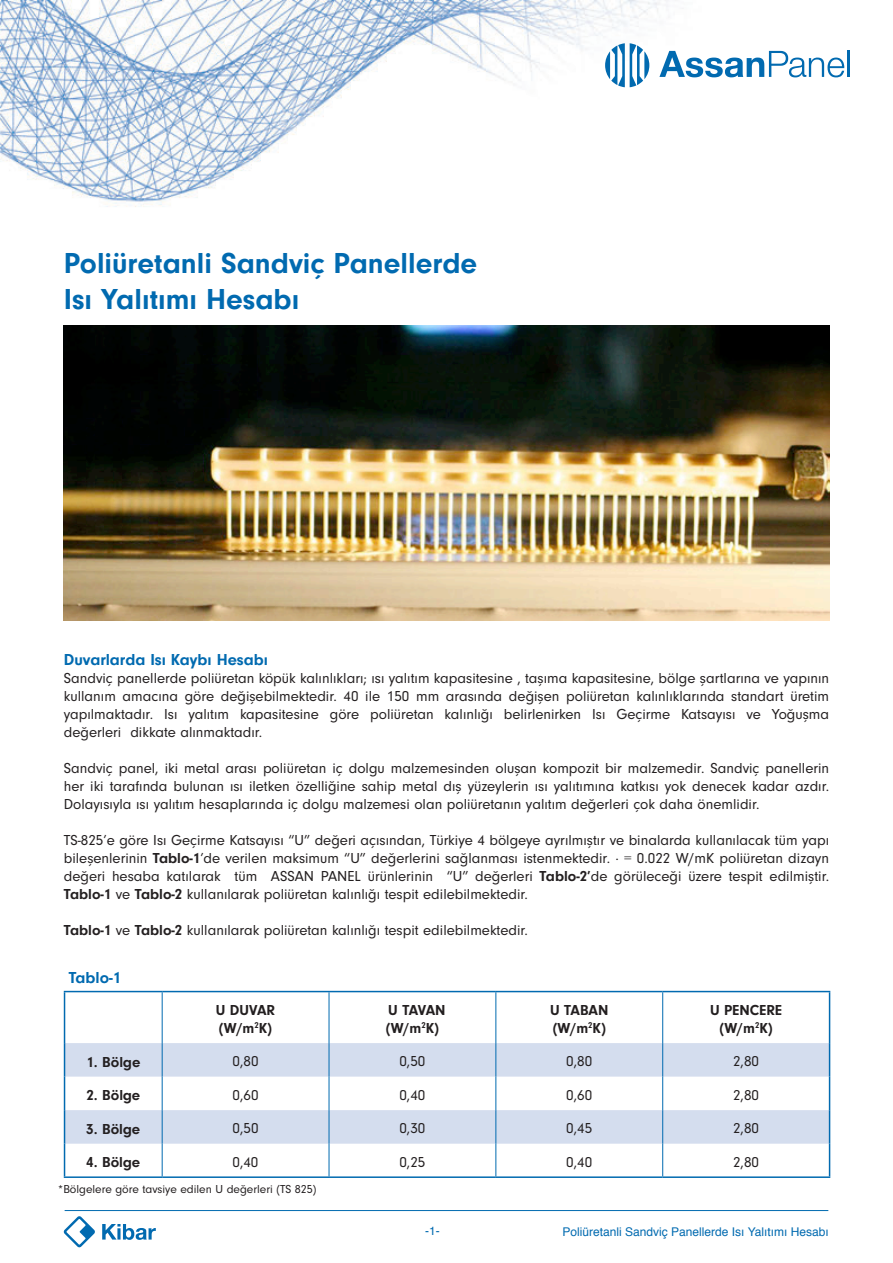
<style>
.page{position:relative;width:893px;height:1263px;background:#fff}
.page>*{position:absolute;margin:0;border:0;box-sizing:border-box;transform-origin:0 0}
.t1{font:700 30px "Neuzeit Gro";color:#016ab0}
.t2{font:700 16.5px "Neuzeit Gro";color:#016ab0}
.t3{font:15px/18px "Neuzeit Gro";color:#231f20}
.t4{font:700 15px "Neuzeit Gro";color:#231f20}
.t5{font:12px "Helvetica";color:#016ab0}
.t6{font:12px "Neuzeit Gro";color:#231f20}
.s1{font-weight:700}
</style>
<div class="page">
<img style="left:0;top:0;width:850px;height:1248px">
<svg style="left:605px;top:43px;width:44px;height:44px"></svg>
<svg style="left:659px;top:51px;width:185px;height:26px"></svg>
<hr style="left:847px;top:51px;width:3px;height:26px;background:#016ab0">
<svg style="left:102px;top:1224px;width:54px;height:16px"></svg>
<svg style="left:64px;top:1216px;width:31px;height:31px"></svg>
<hr style="left:65px;top:1210px;width:763px;height:1px;background:#016ab0">
<img style="left:64px;top:325px;width:765px;height:296px">
<svg style="left:65px;top:1043px;width:764px;height:101px;fill:#d4ddee"></svg>
<hr style="left:64px;top:991px;width:98px;height:1px;background:#016ab0">
<hr style="left:64px;top:992px;width:1px;height:51px;background:#016ab0">
<hr style="left:162px;top:991px;width:167px;height:1px;background:#016ab0">
<hr style="left:329px;top:991px;width:167px;height:1px;background:#016ab0">
<hr style="left:496px;top:991px;width:167px;height:1px;background:#016ab0">
<hr style="left:663px;top:991px;width:167px;height:1px;background:#016ab0">
<hr style="left:829px;top:992px;width:1px;height:51px;background:#016ab0">
<hr style="left:64px;top:1043px;width:1px;height:33px;background:#016ab0">
<hr style="left:829px;top:1043px;width:1px;height:33px;background:#016ab0">
<hr style="left:64px;top:1076px;width:1px;height:34px;background:#016ab0">
<hr style="left:829px;top:1076px;width:1px;height:34px;background:#016ab0">
<hr style="left:64px;top:1110px;width:1px;height:34px;background:#016ab0">
<hr style="left:829px;top:1110px;width:1px;height:34px;background:#016ab0">
<hr style="left:64px;top:1144px;width:1px;height:32px;background:#016ab0">
<hr style="left:829px;top:1144px;width:1px;height:32px;background:#016ab0">
<hr style="left:64px;top:1176px;width:98px;height:2px;background:#016ab0">
<hr style="left:162px;top:1176px;width:167px;height:2px;background:#016ab0">
<hr style="left:329px;top:1176px;width:167px;height:2px;background:#016ab0">
<hr style="left:496px;top:1176px;width:167px;height:2px;background:#016ab0">
<hr style="left:663px;top:1176px;width:167px;height:2px;background:#016ab0">
<hr style="left:162px;top:992px;width:1px;height:51px;background:#016ab0">
<hr style="left:329px;top:992px;width:1px;height:51px;background:#016ab0">
<hr style="left:495px;top:992px;width:1px;height:51px;background:#016ab0">
<hr style="left:662px;top:992px;width:1px;height:51px;background:#016ab0">
<hr style="left:162px;top:1043px;width:1px;height:33px;background:#016ab0">
<hr style="left:329px;top:1043px;width:1px;height:33px;background:#016ab0">
<hr style="left:495px;top:1043px;width:1px;height:33px;background:#016ab0">
<hr style="left:662px;top:1043px;width:1px;height:33px;background:#016ab0">
<hr style="left:162px;top:1076px;width:1px;height:34px;background:#016ab0">
<hr style="left:329px;top:1076px;width:1px;height:34px;background:#016ab0">
<hr style="left:495px;top:1076px;width:1px;height:34px;background:#016ab0">
<hr style="left:662px;top:1076px;width:1px;height:34px;background:#016ab0">
<hr style="left:162px;top:1110px;width:1px;height:34px;background:#016ab0">
<hr style="left:329px;top:1110px;width:1px;height:34px;background:#016ab0">
<hr style="left:495px;top:1110px;width:1px;height:34px;background:#016ab0">
<hr style="left:662px;top:1110px;width:1px;height:34px;background:#016ab0">
<hr style="left:162px;top:1144px;width:1px;height:32px;background:#016ab0">
<hr style="left:329px;top:1144px;width:1px;height:32px;background:#016ab0">
<hr style="left:495px;top:1144px;width:1px;height:32px;background:#016ab0">
<hr style="left:662px;top:1144px;width:1px;height:32px;background:#016ab0">
<p class="t1" style="left:64px;top:247px;width:415px">Poliüretanli Sandviç Panellerde</p>
<p class="t1" style="left:64px;top:283px;width:237px">Isı Yalıtımı Hesabı</p>
<p class="t2" style="left:64px;top:651px;width:206px">Duvarlarda Isı Kaybı Hesabı</p>
<p class="t3" style="left:64px;top:670px;width:767px">Sandviç panellerde poliüretan köpük kalınlıkları; ısı yalıtım kapasitesine , taşıma kapasitesine, bölge şartlarına ve yapının kullanım amacına göre değişebilmektedir. 40 ile 150 mm arasında değişen poliüretan kalınlıklarında standart üretim</p>
<p class="t3" style="left:64px;top:706px;width:767px">yapılmaktadır. Isı yalıtım kapasitesine göre poliüretan kalınlığı belirlenirken Isı Geçirme Katsayısı ve Yoğuşma</p>
<p class="t3" style="left:64px;top:724px;width:200px">değerleri dikkate alınmaktadır.</p>
<p class="t3" style="left:64px;top:760px;width:767px">Sandviç panel, iki metal arası poliüretan iç dolgu malzemesinden oluşan kompozit bir malzemedir. Sandviç panellerin</p>
<p class="t3" style="left:64px;top:778px;width:767px">her iki tarafında bulunan ısı iletken özelliğine sahip metal dış yüzeylerin ısı yalıtımına katkısı yok denecek kadar azdır.<br>Dolayısıyla ısı yalıtım hesaplarında iç dolgu malzemesi olan poliüretanın yalıtım değerleri çok daha önemlidir.</p>
<p class="t3" style="left:64px;top:832px;width:767px;text-align:justify">TS-825’e göre Isı Geçirme Katsayısı “U” değeri açısından, Türkiye 4 bölgeye ayrılmıştır ve binalarda kullanılacak tüm yapı bileşenlerinin <span class="s1">Tablo-1</span>’de verilen maksimum “U” değerlerini sağlanması istenmektedir. λ = 0.022 W/mK poliüretan dizayn değeri hesaba katılarak tüm ASSAN PANEL ürünlerinin “U” değerleri <span class="s1">Tablo-2’</span>de görüleceği üzere tespit edilmiştir.</p>
<p class="t3" style="left:64px;top:886px;width:466px"><span class="s1">Tablo-1</span> ve <span class="s1">Tablo-2</span> kullanılarak poliüretan kalınlığı tespit edilebilmektedir.</p>
<p class="t3" style="left:64px;top:922px;width:466px"><span class="s1">Tablo-1</span> ve <span class="s1">Tablo-2</span> kullanılarak poliüretan kalınlığı tespit edilebilmektedir.</p>
<p class="t2" style="left:69px;top:968px;width:54px">Tablo-1</p>
<p class="t4" style="left:216px;top:1002px;width:61px">U DUVAR</p>
<p class="t4" style="left:219px;top:1020px;width:55px">(W/m<sup>2</sup>K)</p>
<p class="t4" style="left:388px;top:1002px;width:59px">U TAVAN</p>
<p class="t4" style="left:386px;top:1020px;width:55px">(W/m<sup>2</sup>K)</p>
<p class="t4" style="left:550px;top:1002px;width:60px">U TABAN</p>
<p class="t4" style="left:553px;top:1020px;width:55px">(W/m<sup>2</sup>K)</p>
<p class="t4" style="left:710px;top:1002px;width:73px">U PENCERE</p>
<p class="t4" style="left:719px;top:1020px;width:55px">(W/m<sup>2</sup>K)</p>
<p class="t4" style="left:86px;top:1053px;width:55px">1. Bölge</p>
<p class="t3" style="left:233px;top:1053px;width:27px">0,80</p>
<p class="t3" style="left:399px;top:1053px;width:27px">0,50</p>
<p class="t3" style="left:566px;top:1053px;width:27px">0,80</p>
<p class="t3" style="left:733px;top:1053px;width:27px">2,80</p>
<p class="t4" style="left:86px;top:1087px;width:55px">2. Bölge</p>
<p class="t3" style="left:233px;top:1086px;width:27px">0,60</p>
<p class="t3" style="left:399px;top:1086px;width:27px">0,40</p>
<p class="t3" style="left:566px;top:1086px;width:27px">0,60</p>
<p class="t3" style="left:733px;top:1086px;width:27px">2,80</p>
<p class="t4" style="left:86px;top:1120px;width:55px">3. Bölge</p>
<p class="t3" style="left:233px;top:1120px;width:27px">0,50</p>
<p class="t3" style="left:399px;top:1120px;width:27px">0,30</p>
<p class="t3" style="left:566px;top:1120px;width:27px">0,45</p>
<p class="t3" style="left:733px;top:1120px;width:27px">2,80</p>
<p class="t4" style="left:86px;top:1154px;width:55px">4. Bölge</p>
<p class="t3" style="left:233px;top:1153px;width:27px">0,40</p>
<p class="t3" style="left:399px;top:1153px;width:27px">0,25</p>
<p class="t3" style="left:566px;top:1153px;width:27px">0,40</p>
<p class="t3" style="left:733px;top:1153px;width:27px">2,80</p>
<p class="t6" style="left:58px;top:1182px;width:260px">*Bölgelere göre tavsiye edilen U değerleri (TS 825)</p>
<p class="t5" style="left:425px;top:1221px;width:16px">-1-</p>
<p class="t5" style="left:562px;top:1222px;width:268px">Poliüretanli Sandviç Panellerde Isı Yalıtımı Hesabı</p>
</div>
